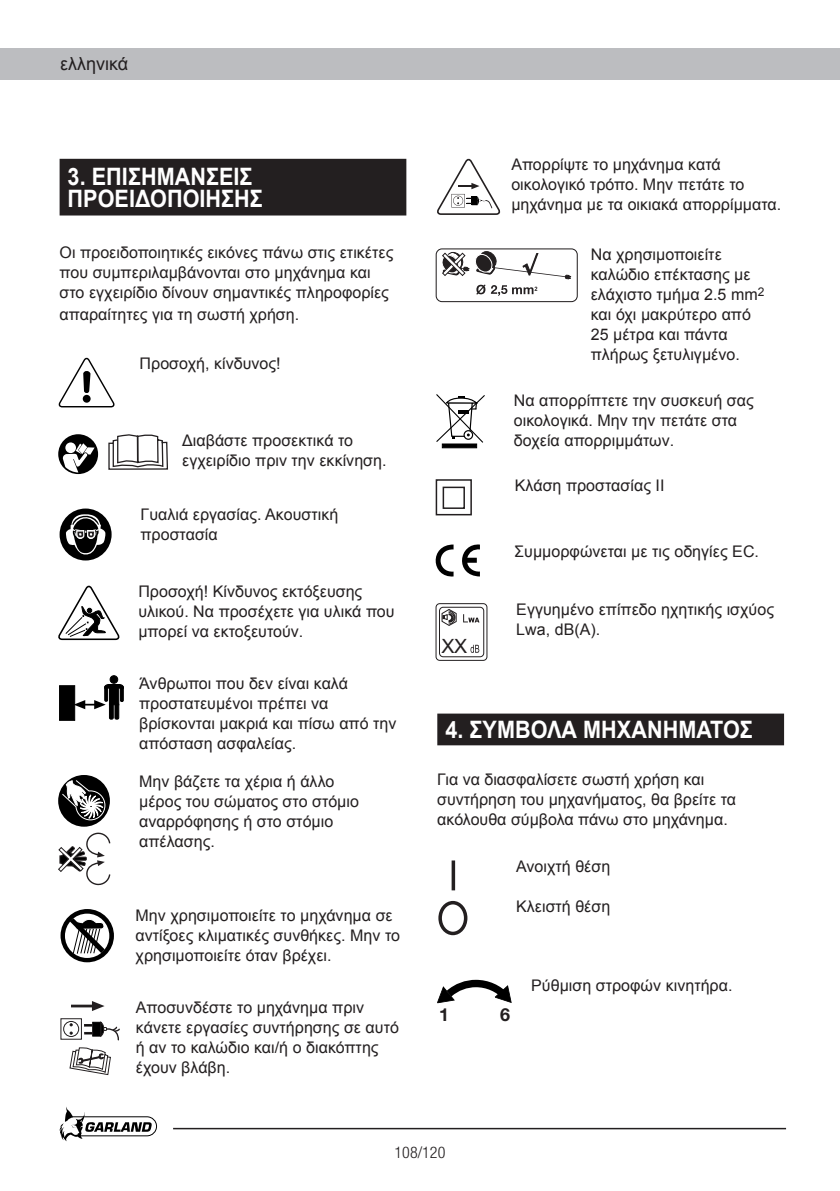
<style>
.page{position:relative;width:840px;height:1191px;background:#fff}
.page>*{position:absolute;margin:0;border:0;box-sizing:border-box;transform-origin:0 0}
.t1{font:700 24px/22px "Arial";color:#fff;scale:.9 1}
.t2{font:19.6px "Arial";color:#231f20}
.t3{font:18px "Arial";color:#231f20}
.t4{font:700 18px "Helvetica Neue";color:#231f20}
.t5{font:16px/20px "Arial";color:#231f20}
.t6{font:300 condensed 16px "Helvetica Neue";color:#231f20}
</style>
<div class="page">
<svg style="left:59px;top:1107px;width:98px;height:34px"></svg>
<hr style="left:173px;top:1127px;width:612px;height:2px;background:#231f20">
<div style="left:0;top:48px;width:839px;height:31px;background:#bcbdc0"></div>
<div style="left:61px;top:160px;width:344px;height:54px;background:#231f20"></div>
<div style="left:60px;top:159px;width:346px;height:56px;border:2px solid #231f20"></div>
<div style="left:438px;top:714px;width:344px;height:30px;background:#231f20"></div>
<div style="left:437px;top:713px;width:346px;height:32px;border:2px solid #231f20"></div>
<svg style="left:58px;top:357px;width:57px;height:51px"></svg>
<div style="left:59px;top:685px;width:16px;height:36px;background:#000;border:1px solid #000"></div>
<div style="left:110px;top:675px;width:8px;height:8px;background:#000;border-radius:50%"></div>
<div style="left:110px;top:675px;width:8px;height:8px;border:1px solid #000;border-radius:50%"></div>
<div style="left:109px;top:703px;width:4px;height:16px;border:1px solid #000"></div>
<div style="left:115px;top:703px;width:4px;height:16px;border:1px solid #000"></div>
<svg style="left:74px;top:684px;width:49px;height:25px"></svg>
<svg style="left:60px;top:909px;width:54px;height:53px"></svg>
<svg style="left:58px;top:585px;width:62px;height:56px"></svg>
<div style="left:435px;top:479px;width:36px;height:36px;border:2px solid #231f20"></div>
<div style="left:442px;top:486px;width:22px;height:23px;border:2px solid #231f20"></div>
<svg style="left:435px;top:544px;width:44px;height:33px"></svg>
<div style="left:435px;top:603px;width:52px;height:58px;border:1px solid #231f20;border-radius:4px"></div>
<div style="left:439px;top:607px;width:45px;height:50px;border:1px solid #231f20;border-radius:4px"></div>
<svg style="left:470px;top:645px;width:9px;height:8px"></svg>
<svg style="left:463px;top:614px;width:16px;height:8px"></svg>
<svg style="left:441px;top:608px;width:15px;height:18px"></svg>
<svg style="left:108px;top:434px;width:60px;height:36px"></svg>
<div style="left:58px;top:434px;width:40px;height:40px;background:#000;border-radius:50%"></div>
<svg style="left:63px;top:443px;width:31px;height:29px"></svg>
<div style="left:59px;top:776px;width:50px;height:49px;background:#000;border-radius:50%"></div>
<div style="left:58px;top:775px;width:52px;height:51px;border:3px solid #000;border-radius:50%"></div>
<div style="left:75px;top:790px;width:30px;height:30px;border:1px solid #fff;border-radius:14px"></div>
<svg style="left:66px;top:780px;width:38px;height:39px"></svg>
<svg style="left:58px;top:832px;width:53px;height:54px"></svg>
<svg style="left:436px;top:394px;width:48px;height:49px"></svg>
<svg style="left:442px;top:444px;width:34px;height:4px"></svg>
<svg style="left:92px;top:1001px;width:12px;height:10px"></svg>
<hr style="left:71px;top:1004px;width:22px;height:3px;background:#231f20">
<svg style="left:60px;top:1018px;width:60px;height:57px"></svg>
<div style="left:60px;top:508px;width:51px;height:52px;background:#000;border-radius:50%"></div>
<svg style="left:66px;top:512px;width:39px;height:43px"></svg>
<div style="left:435px;top:248px;width:142px;height:54px;border:1px solid #231f20;border-radius:6px"></div>
<svg style="left:442px;top:252px;width:26px;height:24px"></svg>
<svg style="left:475px;top:251px;width:95px;height:45px"></svg>
<svg style="left:437px;top:158px;width:63px;height:57px"></svg>
<svg style="left:438px;top:860px;width:30px;height:76px"></svg>
<svg style="left:437px;top:979px;width:74px;height:24px"></svg>
<p class="t3" style="left:60px;top:52px;width:70px">ελληνικά</p>
<h1 class="t1" style="left:68px;top:166px;width:218px">3. ΕΠΙΣΗΜΑΝΣΕΙΣ<br>ΠΡΟΕΙΔΟΠΟΙΗΣΗΣ</h1>
<p class="t5" style="left:60px;top:242px;width:335px">Οι προειδοποιητικές εικόνες πάνω στις ετικέτες που συμπεριλαμβάνονται στο μηχάνημα και στο εγχειρίδιο δίνουν σημαντικές πληροφορίες</p>
<p class="t5" style="left:60px;top:304px;width:241px">απαραίτητες για τη σωστή χρήση.</p>
<p class="t5" style="left:139px;top:354px;width:142px">Προσοχή, κίνδυνος!</p>
<p class="t5" style="left:182px;top:430px;width:206px">Διαβάστε προσεκτικά το εγχειρίδιο πριν την εκκίνηση.</p>
<p class="t5" style="left:140px;top:505px;width:199px">Γυαλιά εργασίας. Ακουστική προστασία</p>
<p class="t5" style="left:138px;top:582px;width:257px">Προσοχή! Κίνδυνος εκτόξευσης υλικού. Να προσέχετε για υλικά που μπορεί να εκτοξευτούν.</p>
<p class="t5" style="left:139px;top:673px;width:258px">Άνθρωποι που δεν είναι καλά προστατευμένοι πρέπει να βρίσκονται μακριά και πίσω από την απόσταση ασφαλείας.</p>
<p class="t5" style="left:139px;top:771px;width:221px">Μην βάζετε τα χέρια ή άλλο μέρος του σώματος στο στόμιο αναρρόφησης ή στο στόμιο απέλασης.</p>
<p class="t5" style="left:135px;top:905px;width:266px">Μην χρησιμοποιείτε το μηχάνημα σε αντίξοες κλιματικές συνθήκες. Μην το χρησιμοποιείτε όταν βρέχει.</p>
<p class="t5" style="left:136px;top:997px;width:264px">Αποσυνδέστε το μηχάνημα πριν κάνετε εργασίες συντήρησης σε αυτό ή αν το καλώδιο και/ή ο διακόπτης έχουν βλάβη.</p>
<p class="t5" style="left:511px;top:155px;width:271px">Απορρίψτε το μηχάνημα κατά οικολογικό τρόπο. Μην πετάτε το μηχάνημα με τα οικιακά απορρίμματα.</p>
<p class="t5" style="left:590px;top:245px;width:175px">Να χρησιμοποιείτε καλώδιο επέκτασης με ελάχιστο τμήμα 2.5 mm<sup>2 </sup>και όχι μακρύτερο από<br>25 μέτρα και πάντα πλήρως ξετυλιγμένο.</p>
<p class="t5" style="left:513px;top:390px;width:241px">Να απορρίπτετε την συσκευή σας οικολογικά. Μην την πετάτε στα δοχεία απορριμμάτων.</p>
<p class="t5" style="left:514px;top:475px;width:151px">Κλάση προστασίας II</p>
<p class="t2" style="left:441px;top:633px;width:27px">XX</p>
<p class="t5" style="left:514px;top:541px;width:246px">Συμμορφώνεται με τις οδηγίες EC.</p>
<p class="t5" style="left:516px;top:599px;width:259px">Εγγυημένο επίπεδο ηχητικής ισχύος<br>Lwa, dB(A).</p>
<h1 class="t1" style="left:445px;top:719px;width:343px">4. ΣΥΜΒΟΛΑ ΜΗΧΑΝΗΜΑΤΟΣ</h1>
<p class="t5" style="left:437px;top:770px;width:300px">Για να διασφαλίσετε σωστή χρήση και συντήρηση του μηχανήματος, θα βρείτε τα ακόλουθα σύμβολα πάνω στο μηχάνημα.</p>
<p class="t5" style="left:516px;top:856px;width:96px">Ανοιχτή θέση</p>
<p class="t5" style="left:516px;top:896px;width:96px">Κλειστή θέση</p>
<p class="t4" style="left:439px;top:1003px;width:12px">1</p>
<p class="t4" style="left:499px;top:1003px;width:12px">6</p>
<p class="t5" style="left:531px;top:976px;width:203px">Ρύθμιση στροφών κινητήρα.</p>
<p class="t6" style="left:394px;top:1143px;width:52px">108/120</p>
</div>
